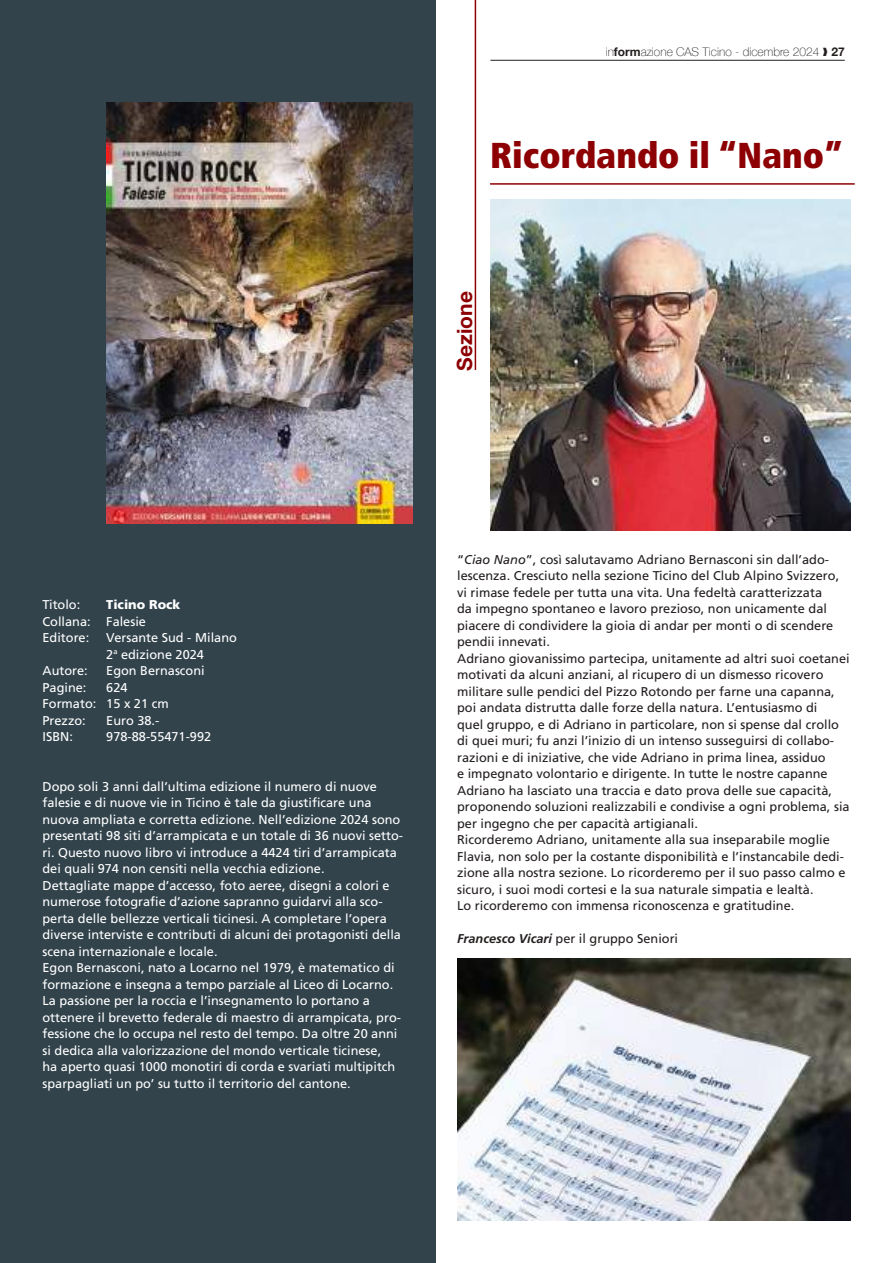
<style>
.page{position:relative;width:893px;height:1263px;background:#fff}
.page>*{position:absolute;margin:0;border:0;box-sizing:border-box;transform-origin:0 0}
.t1{font:900 condensed 36px "Frutiger LT Std";color:#8d0003}
.t2{font:700 21px "Helvetica Neue";color:#8d0003}
.t3{font:12.75px/16.5px "Frutiger LT Std";color:#241f1f}
.t4{font:12.75px/16.5px "Frutiger LT Std";color:#fff}
.t5{font:900 12.75px "Frutiger LT Std";color:#fff}
.t6{font:100 12px "Helvetica Neue";color:#241f1f}
.s1{font-weight:700}
.s2{font-style:italic}
.s3{font-weight:700;font-style:italic}
</style>
<div class="page">
<div style="left:0;top:0;width:435px;height:1263px;background:#32434c"></div>
<hr style="left:490px;top:60px;width:355px;height:1px;background:#241f1f">
<img style="left:490px;top:200px;width:360px;height:330px">
<img style="left:457px;top:959px;width:393px;height:261px">
<img style="left:106px;top:102px;width:306px;height:421px">
<hr style="left:490px;top:183px;width:365px;height:2px;background:#8d0003">
<hr style="left:475px;top:0;width:1px;height:370px;background:#8d0003">
<p class="t6" style="left:606px;top:42px;width:241px">in<span class="s1">form</span>azione CAS Ticino - dicembre 2024 ❱ <span class="s1">27</span></p>
<h1 class="t1" style="left:490px;top:133px;width:355px">Ricordando il “Nano”</h1>
<h2 class="t2" style="left:448px;top:371px;width:81px;rotate:-90deg">Sezione</h2>
<p class="t4" style="left:43px;top:596px;width:39px">Titolo:</p>
<p class="t5" style="left:106px;top:597px;width:76px">Ticino Rock</p>
<p class="t4" style="left:43px;top:613px;width:105px">Collana: Falesie<br>Editore:</p>
<p class="t4" style="left:106px;top:629px;width:132px">Versante Sud - Milano<br>2<sup>a</sup> edizione 2024</p>
<p class="t4" style="left:43px;top:662px;width:47px">Autore:</p>
<p class="t4" style="left:106px;top:662px;width:100px">Egon Bernasconi</p>
<p class="t4" style="left:43px;top:679px;width:45px">Pagine:</p>
<p class="t4" style="left:43px;top:679px;width:128px;text-indent:64px">624<br>Formato: 15 x 21 cm<br>Prezzo:</p>
<p class="t4" style="left:106px;top:712px;width:55px">Euro 38.-</p>
<p class="t4" style="left:43px;top:728px;width:32px">ISBN:</p>
<p class="t4" style="left:106px;top:728px;width:106px">978-88-55471-992</p>
<p class="t4" style="left:43px;top:778px;width:362px">Dopo soli 3 anni dall’ultima edizione il numero di nuove falesie e di nuove vie in Ticino è tale da giustificare una nuova ampliata e corretta edizione. Nell’edizione 2024 sono presentati 98 siti d’arrampicata e un totale di 36 nuovi setto&shy;ri. Questo nuovo libro vi introduce a 4424 tiri d’arrampicata dei quali 974 non censiti nella vecchia edizione.<br>Dettagliate mappe d’accesso, foto aeree, disegni a colori e numerose fotografie d’azione sapranno guidarvi alla sco&shy;perta delle bellezze verticali ticinesi. A completare l’opera diverse interviste e contributi di alcuni dei protagonisti della scena internazionale e locale.<br>Egon Bernasconi, nato a Locarno nel 1979, è matematico di formazione e insegna a tempo parziale al Liceo di Locarno.<br>La passione per la roccia e l’insegnamento lo portano a ottenere il brevetto federale di maestro di arrampicata, pro&shy;fessione che lo occupa nel resto del tempo. Da oltre 20 anni si dedica alla valorizzazione del mondo verticale ticinese,<br>ha aperto quasi 1000 monotiri di corda e svariati multipitch sparpagliati un po’ su tutto il territorio del cantone.</p>
<p class="t3" style="left:457px;top:551px;width:394px">“<span class="s2">Ciao Nano</span>”, così salutavamo Adriano Bernasconi sin dall’ado&shy;lescenza. Cresciuto nella sezione Ticino del Club Alpino Svizzero, vi rimase fedele per tutta una vita. Una fedeltà caratterizzata<br>da impegno spontaneo e lavoro prezioso, non unicamente dal piacere di condividere la gioia di andar per monti o di scendere pendii innevati.<br>Adriano giovanissimo partecipa, unitamente ad altri suoi coetanei motivati da alcuni anziani, al ricupero di un dismesso ricovero militare sulle pendici del Pizzo Rotondo per farne una capanna, poi andata distrutta dalle forze della natura. L’entusiasmo di<br>quel gruppo, e di Adriano in particolare, non si spense dal crollo di quei muri; fu anzi l’inizio di un intenso susseguirsi di collabo&shy;razioni e di iniziative, che vide Adriano in prima linea, assiduo<br>e impegnato volontario e dirigente. In tutte le nostre capanne Adriano ha lasciato una traccia e dato prova delle sue capacità, proponendo soluzioni realizzabili e condivise a ogni problema, sia per ingegno che per capacità artigianali.<br>Ricorderemo Adriano, unitamente alla sua inseparabile moglie Flavia, non solo per la costante disponibilità e l’instancabile dedi&shy;zione alla nostra sezione. Lo ricorderemo per il suo passo calmo e sicuro, i suoi modi cortesi e la sua naturale simpatia e lealtà.<br>Lo ricorderemo con immensa riconoscenza e gratitudine.</p>
<p class="t3" style="left:457px;top:930px;width:223px"><span class="s3">Francesco Vicari</span> per il gruppo Seniori</p>
</div>
